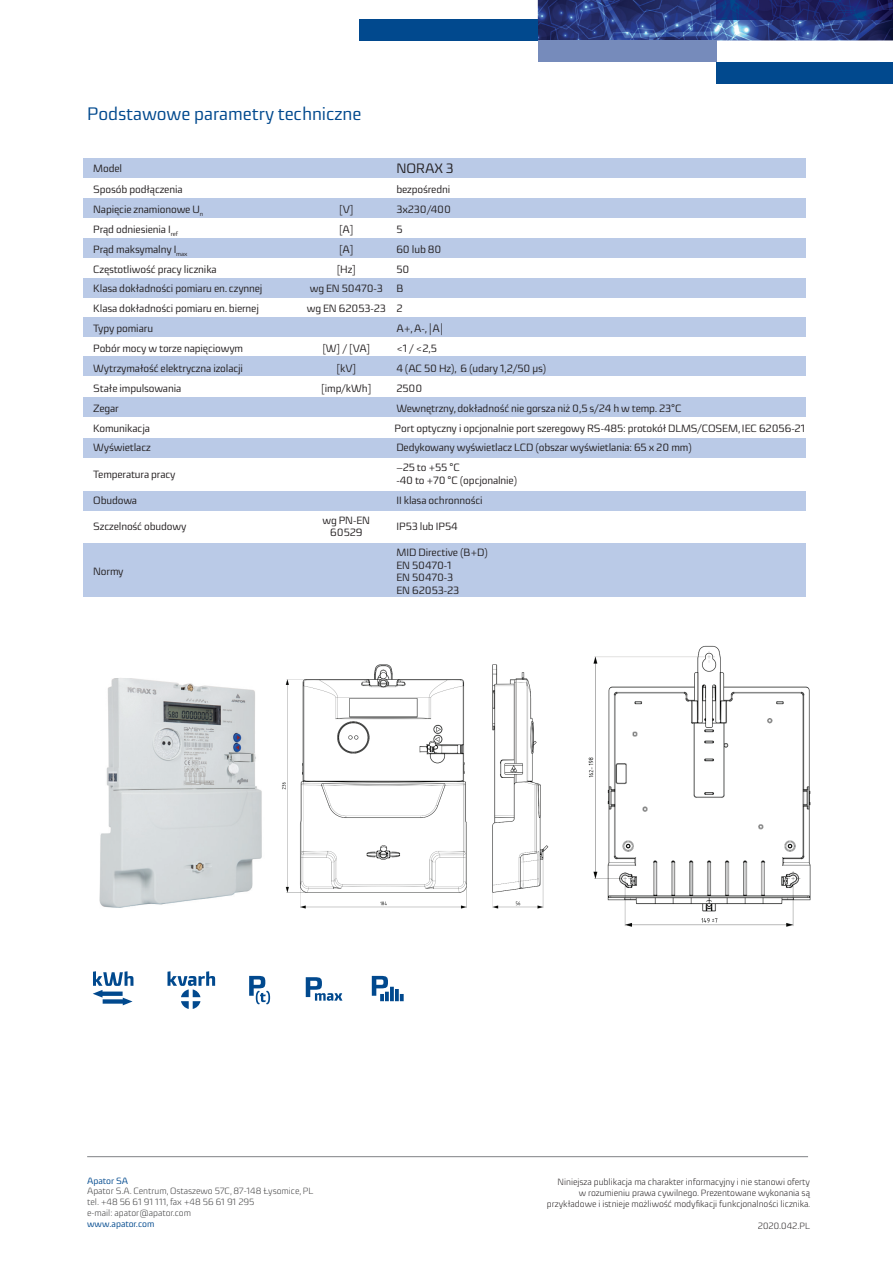
<style>
.page{position:relative;width:893px;height:1263px;background:#fff}
.page>*{position:absolute;margin:0;border:0;box-sizing:border-box;transform-origin:0 0}
.t1{font:18px "Sica";color:#01498e}
.t2{font:13.5px "Sica";color:#231f20}
.t3{font:10.5px/12.6px "Sica";letter-spacing:-.01em;color:#231f20}
.t4{font:300 9px/10.8px "Sica";color:#231f20;text-align:right}
.t5{font:300 9px/10.8px "Sica";color:#3e3e3f}
.t6{font:9px "Sica";color:#01498e}
</style>
<div class="page">
<img style="left:99px;top:678px;width:163px;height:230px">
<div style="left:83px;top:158px;width:723px;height:19px;background:#bacae7"></div>
<div style="left:83px;top:198px;width:723px;height:20px;background:#bacae7"></div>
<div style="left:83px;top:239px;width:723px;height:19px;background:#bacae7"></div>
<div style="left:83px;top:278px;width:723px;height:19px;background:#bacae7"></div>
<div style="left:83px;top:317px;width:723px;height:19px;background:#bacae7"></div>
<div style="left:83px;top:356px;width:723px;height:20px;background:#bacae7"></div>
<div style="left:83px;top:397px;width:723px;height:20px;background:#bacae7"></div>
<div style="left:83px;top:438px;width:723px;height:20px;background:#bacae7"></div>
<div style="left:83px;top:491px;width:723px;height:19px;background:#bacae7"></div>
<div style="left:83px;top:544px;width:723px;height:53px;background:#bacae7"></div>
<img style="left:538px;top:0;width:355px;height:40px">
<div style="left:716px;top:62px;width:177px;height:21px;background:#01498e"></div>
<img style="left:716px;top:0;width:177px;height:19px">
<div style="left:538px;top:40px;width:178px;height:22px;background:#768bbb"></div>
<div style="left:359px;top:19px;width:179px;height:21px;background:#01498e"></div>
<hr style="left:87px;top:1156px;width:721px;height:1px;background:#808285">
<img style="left:282px;top:664px;width:267px;height:245px">
<img style="left:588px;top:645px;width:223px;height:282px">
<svg style="left:93px;top:971px;width:40px;height:34px"></svg>
<svg style="left:167px;top:971px;width:48px;height:38px"></svg>
<svg style="left:249px;top:976px;width:21px;height:28px"></svg>
<svg style="left:306px;top:977px;width:36px;height:24px"></svg>
<svg style="left:400px;top:994px;width:4px;height:7px"></svg>
<svg style="left:395px;top:989px;width:4px;height:12px"></svg>
<svg style="left:390px;top:987px;width:4px;height:14px"></svg>
<svg style="left:372px;top:976px;width:17px;height:25px"></svg>
<h1 class="t1" style="left:87px;top:100px;width:276px">Podstawowe parametry techniczne</h1>
<p class="t3" style="left:93px;top:162px;width:30px">Model</p>
<p class="t2" style="left:396px;top:159px;width:59px">NORAX 3</p>
<p class="t3" style="left:93px;top:183px;width:91px">Sposób podłączenia</p>
<p class="t3" style="left:396px;top:183px;width:55px">bezpośredni</p>
<p class="t3" style="left:93px;top:203px;width:111px">Napięcie znamionowe U<sub>n</sub></p>
<p class="t3" style="left:339px;top:203px;width:16px">[V]</p>
<p class="t3" style="left:396px;top:203px;width:56px">3x230/400</p>
<p class="t3" style="left:93px;top:223px;width:86px">Prąd odniesienia I<sub>ref</sub></p>
<p class="t3" style="left:339px;top:223px;width:16px">[A]</p>
<p class="t3" style="left:396px;top:223px;width:8px">5</p>
<p class="t3" style="left:93px;top:243px;width:96px">Prąd maksymalny I<sub>max</sub></p>
<p class="t3" style="left:339px;top:243px;width:16px">[A]</p>
<p class="t3" style="left:396px;top:243px;width:47px">60 lub 80</p>
<p class="t3" style="left:93px;top:262px;width:125px">Częstotliwość pracy licznika</p>
<p class="t3" style="left:337px;top:262px;width:21px">[Hz]</p>
<p class="t3" style="left:396px;top:262px;width:15px">50</p>
<p class="t3" style="left:93px;top:282px;width:171px">Klasa dokładności pomiaru en. czynnej</p>
<p class="t3" style="left:310px;top:282px;width:75px">wg EN 50470-3</p>
<p class="t3" style="left:396px;top:282px;width:9px">B</p>
<p class="t3" style="left:93px;top:302px;width:167px">Klasa dokładności pomiaru en. biernej</p>
<p class="t3" style="left:307px;top:302px;width:97px">wg EN 62053-23 2</p>
<p class="t3" style="left:93px;top:322px;width:61px">Typy pomiaru</p>
<p class="t3" style="left:396px;top:322px;width:49px">A+, A-, |A|</p>
<p class="t3" style="left:93px;top:342px;width:151px">Pobór mocy w torze napięciowym</p>
<p class="t3" style="left:322px;top:342px;width:50px">[W] / [VA]</p>
<p class="t3" style="left:396px;top:342px;width:42px">&lt;1 / &lt;2,5</p>
<p class="t3" style="left:93px;top:362px;width:151px">Wytrzymałość elektryczna izolacji</p>
<p class="t3" style="left:336px;top:362px;width:21px">[kV]</p>
<p class="t3" style="left:396px;top:362px;width:152px">4 (AC 50 Hz), 6 (udary 1,2/50 µs)</p>
<p class="t3" style="left:93px;top:382px;width:90px">Stałe impulsowania</p>
<p class="t3" style="left:321px;top:382px;width:52px">[imp/kWh]</p>
<p class="t3" style="left:396px;top:382px;width:27px">2500</p>
<p class="t3" style="left:93px;top:402px;width:27px">Zegar</p>
<p class="t3" style="left:396px;top:402px;width:287px">Wewnętrzny, dokładność nie gorsza niż 0,5 s/24 h w temp. 23°C</p>
<p class="t3" style="left:93px;top:421px;width:58px">Komunikacja</p>
<p class="t3" style="left:395px;top:421px;width:412px">Port optyczny i opcjonalnie port szeregowy RS-485: protokół DLMS/COSEM, IEC 62056-21</p>
<p class="t3" style="left:93px;top:441px;width:59px">Wyświetlacz</p>
<p class="t3" style="left:396px;top:441px;width:297px">Dedykowany wyświetlacz LCD (obszar wyświetlania: 65 x 20 mm)</p>
<p class="t3" style="left:93px;top:467px;width:84px">Temperatura pracy</p>
<p class="t3" style="left:396px;top:461px;width:122px">–25 to +55 °C<br>-40 to +70 °C (opcjonalnie)</p>
<p class="t3" style="left:93px;top:494px;width:45px">Obudowa</p>
<p class="t3" style="left:396px;top:494px;width:88px">II klasa ochronności</p>
<p class="t3" style="left:93px;top:520px;width:95px">Szczelność obudowy</p>
<p class="t3" style="left:323px;top:514px;width:49px;text-align:center">wg PN-EN<br>60529</p>
<p class="t3" style="left:396px;top:520px;width:63px">IP53 lub IP54</p>
<p class="t3" style="left:93px;top:565px;width:32px">Normy</p>
<p class="t3" style="left:396px;top:546px;width:93px">MID Directive (B+D)<br>EN 50470-1<br>EN 50470-3<br>EN 62053-23</p>
<p class="t6" style="left:87px;top:1174px;width:43px">Apator SA</p>
<p class="t5" style="left:87px;top:1186px;width:228px">Apator S.A. Centrum, Ostaszewo 57C, 87-148 Łysomice, PL tel. +48 56 61 91 111, fax +48 56 61 91 295<br>e-mail: apator@apator.com</p>
<p class="t6" style="left:87px;top:1217px;width:69px">www.apator.com</p>
<p class="t4" style="left:547px;top:1177px;width:265px">Niniejsza publikacja ma charakter informacyjny i nie stanowi oferty<br>w rozumieniu prawa cywilnego. Prezentowane wykonania są przykładowe i istnieje możliwość modyfikacji funkcjonalności licznika.</p>
<p class="t4" style="left:758px;top:1220px;width:54px">2020.042.PL</p>
</div>
